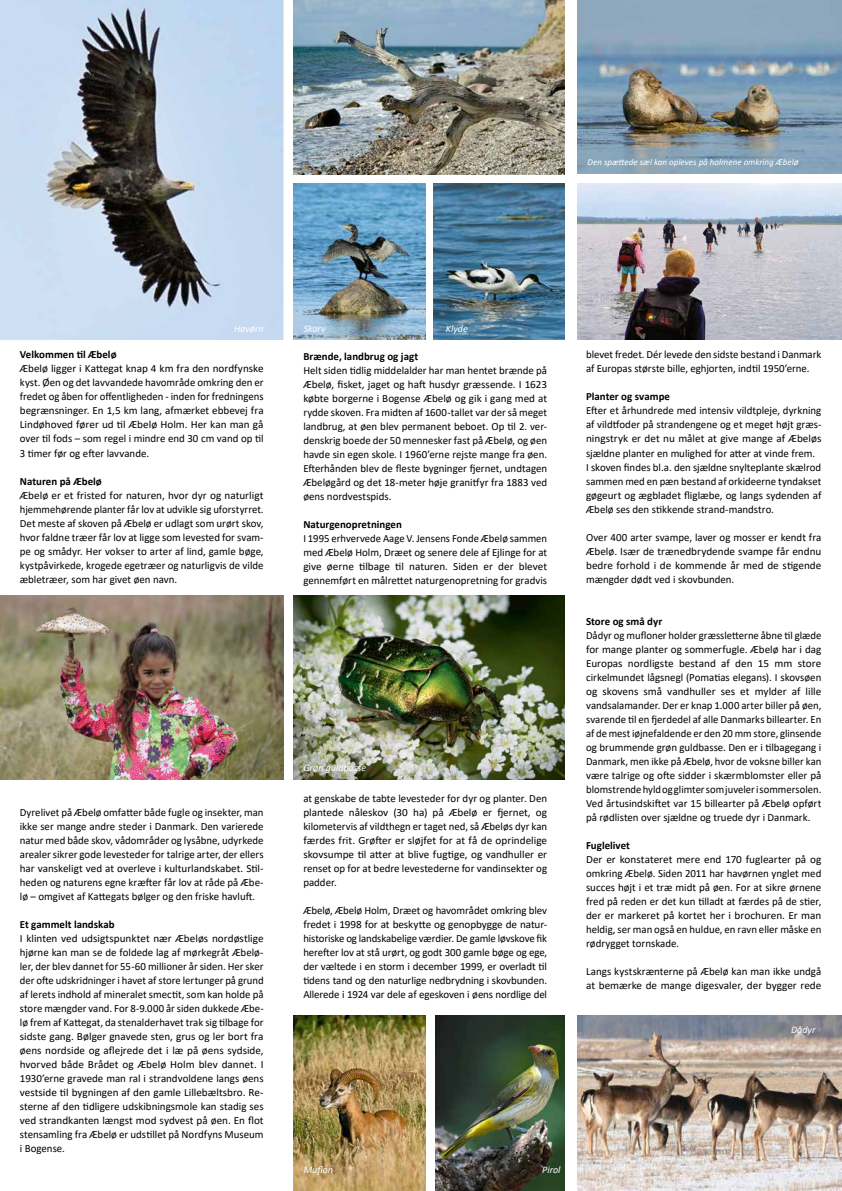
<style>
.page{position:relative;width:842px;height:1191px;background:#fff}
.page>*{position:absolute;margin:0;border:0;box-sizing:border-box;transform-origin:0 0}
.t1{font:11px/14px "Calibri";letter-spacing:-.005em;color:#000;text-align:justify}
.t2{font:700 11px "Calibri";color:#000}
.t3{font:italic 10px "Calibri";color:#fff}
.t4{font:italic 9px "Calibri";color:#fff}
</style>
<div class="page">
<img style="left:293px;top:595px;width:271px;height:185px">
<img style="left:0;top:595px;width:283px;height:185px">
<img style="left:293px;top:0;width:271px;height:174px">
<img style="left:577px;top:0;width:265px;height:174px">
<img style="left:0;top:0;width:283px;height:340px">
<img style="left:577px;top:184px;width:265px;height:156px">
<img style="left:434px;top:184px;width:130px;height:156px">
<img style="left:293px;top:184px;width:132px;height:156px">
<img style="left:577px;top:1015px;width:265px;height:176px">
<img style="left:293px;top:1015px;width:132px;height:176px">
<img style="left:435px;top:1015px;width:129px;height:176px">
<p class="t4" style="left:587px;top:155px;width:212px">Den spættede sæl kan opleves på holmene omkring Æbelø</p>
<p class="t3" style="left:234px;top:321px;width:31px">Havørn</p>
<p class="t2" style="left:20px;top:347px;width:98px">Velkommen til Æbelø</p>
<p class="t1" style="left:20px;top:361px;width:245px">Æbelø ligger i Kattegat knap 4 km fra den nordfynske kyst. Øen og det lavvandede havområde omkring den er fredet og åben for offentligheden - inden for fredningens begrænsninger. En 1,5 km lang, afmærket ebbevej fra Lindøhoved fører ud til Æbelø Holm. Her kan man gå over til fods – som regel i mindre end 30 cm vand op til 3 timer før og efter lavvande.</p>
<p class="t2" style="left:20px;top:473px;width:84px">Naturen på Æbelø</p>
<p class="t1" style="left:20px;top:487px;width:245px">Æbelø er et fristed for naturen, hvor dyr og naturligt hjemmehørende planter får lov at udvikle sig uforstyrret.<br>Det meste af skoven på Æbelø er udlagt som urørt skov, hvor faldne træer får lov at ligge som levested for svam&shy;pe og smådyr. Her vokser to arter af lind, gamle bøge, kystpåvirkede, krogede egetræer og naturligvis de vilde æbletræer, som har givet øen navn.</p>
<p class="t1" style="left:20px;top:805px;width:245px">Dyrelivet på Æbelø omfatter både fugle og insekter, man ikke ser mange andre steder i Danmark. Den varierede natur med både skov, vådområder og lysåbne, udyrkede arealer sikrer gode levesteder for talrige arter, der ellers har vanskeligt ved at overleve i kulturlandskabet. Stil&shy;heden og naturens egne kræfter får lov at råde på Æbe&shy;lø – omgivet af Kattegats bølger og den friske havluft.</p>
<p class="t2" style="left:20px;top:917px;width:96px">Et gammelt landskab</p>
<p class="t1" style="left:20px;top:931px;width:245px">I klinten ved udsigtspunktet nær Æbeløs nordøstlige hjørne kan man se de foldede lag af mørkegråt Æbelø&shy;ler, der blev dannet for 55-60 millioner år siden. Her sker der ofte udskridninger i havet af store lertunger på grund af lerets indhold af mineralet smectit, som kan holde på store mængder vand. For 8-9.000 år siden dukkede Æbe&shy;lø frem af Kattegat, da stenalderhavet trak sig tilbage for sidste gang. Bølger gnavede sten, grus og ler bort fra øens nordside og aflejrede det i læ på øens sydside, hvorved både Brådet og Æbelø Holm blev dannet. I 1930’erne gravede man ral i strand voldene langs øens vestside til bygningen af den gamle Lillebæltsbro. Re&shy;sterne af den tidligere udskibningsmole kan stadig ses ved strandkanten længst mod sydvest på øen. En flot stensamling fra Æbelø er udstillet på Nordfyns Museum i Bogense.</p>
<p class="t3" style="left:304px;top:321px;width:23px">Skarv</p>
<p class="t3" style="left:446px;top:321px;width:23px">Klyde</p>
<p class="t2" style="left:303px;top:348px;width:116px">Brænde, landbrug og jagt</p>
<p class="t1" style="left:303px;top:363px;width:245px">Helt siden tidlig middelalder har man hentet brænde på Æbelø, fisket, jaget og haft husdyr græssende. I 1623 købte borgerne i Bogense Æbelø og gik i gang med at rydde skoven. Fra midten af 1600-tallet var der så meget landbrug, at øen blev permanent beboet. Op til 2. ver&shy;denskrig boede der 50 mennesker fast på Æbelø, og øen havde sin egen skole. I 1960’erne rejste mange fra øen.<br>Efterhånden blev de fleste bygninger fjernet, undtagen Æbeløgård og det 18-meter høje granitfyr fra 1883 ved øens nordvestspids.</p>
<p class="t2" style="left:303px;top:516px;width:100px">Naturgenopretningen</p>
<p class="t1" style="left:303px;top:531px;width:245px">I 1995 erhvervede Aage V. Jensens Fonde Æbelø sammen med Æbelø Holm, Dræet og senere dele af Ejlinge for at give øerne tilbage til naturen. Siden er der blevet gennemført en målrettet naturgenopretning for gradvis</p>
<p class="t3" style="left:303px;top:760px;width:64px">Grøn guldbasse</p>
<p class="t1" style="left:303px;top:791px;width:245px">at genskabe de tabte levesteder for dyr og planter. Den plantede nåleskov (30 ha) på Æbelø er fjernet, og kilometervis af vildthegn er taget ned, så Æbeløs dyr kan færdes frit. Grøfter er sløjfet for at få de oprindelige skovsumpe til atter at blive fugtige, og vandhuller er renset op for at bedre levestederne for vandinsekter og padder.</p>
<p class="t1" style="left:303px;top:903px;width:245px">Æbelø, Æbelø Holm, Dræet og havområdet omkring blev fredet i 1998 for at beskytte og genopbygge de natur&shy;historiske og landskabelige værdier. De gamle løvskove fik herefter lov at stå urørt, og godt 300 gamle bøge og ege, der væltede i en storm i december 1999, er overladt til tidens tand og den naturlige nedbrydning i skovbunden.<br>Allerede i 1924 var dele af egeskoven i øens nordlige del</p>
<p class="t1" style="left:586px;top:347px;width:237px">blevet fredet. Dér levede den sidste bestand i Danmark af Europas største bille, eghjorten, indtil 1950’erne.</p>
<p class="t2" style="left:586px;top:389px;width:85px">Planter og svampe</p>
<p class="t1" style="left:586px;top:403px;width:237px;text-align:left">Efter et århundrede med intensiv vildtpleje, dyrkning af vildtfoder på strandengene og et meget højt græs&shy;ningstryk er det nu målet at give mange af Æbeløs sjældne planter en mulighed for atter at vinde frem.<br>I skoven findes bl.a. den sjældne snylteplante skælrod sammen med en pæn bestand af orkideerne tyndakset gøgeurt og ægbladet fliglæbe, og langs sydenden af Æbelø ses den stikkende strand-mandstro.</p>
<p class="t1" style="left:586px;top:529px;width:237px">Over 400 arter svampe, laver og mosser er kendt fra Æbelø. Især de trænedbrydende svampe får endnu bedre forhold i de kommende år med de stigende mængder dødt ved i skovbunden.</p>
<p class="t2" style="left:586px;top:613px;width:78px">Store og små dyr</p>
<p class="t1" style="left:586px;top:627px;width:237px">Dådyr og mufloner holder græssletterne åbne til glæde for mange planter og sommerfugle. Æbelø har i dag Europas nordligste bestand af den 15 mm store cirkelmundet lågsnegl (Pomatias elegans). I skovsøen og skovens små vandhuller ses et mylder af lille vandsalamander. Der er knap 1.000 arter biller på øen, svarende til en fjerdedel af alle Danmarks billearter. En af de mest iøjnefaldende er den 20 mm store, glinsende og brummende grøn guldbasse. Den er i tilbagegang i Danmark, men ikke på Æbelø, hvor de voksne biller kan være talrige og ofte sidder i skærmblomster eller på blomstrende hyld og glimter som juveler i sommersolen.<br>Ved årtusindskiftet var 15 billearter på Æbelø opført på rødlisten over sjældne og truede dyr i Danmark.</p>
<p class="t2" style="left:586px;top:837px;width:45px">Fuglelivet</p>
<p class="t1" style="left:586px;top:851px;width:237px">Der er konstateret mere end 170 fuglearter på og omkring Æbelø. Siden 2011 har havørnen ynglet med succes højt i et træ midt på øen. For at sikre ørnene fred på reden er det kun tilladt at færdes på de stier, der er markeret på kortet her i brochuren. Er man heldig, ser man også en huldue, en ravn eller måske en rødrygget tornskade.</p>
<p class="t1" style="left:586px;top:963px;width:237px">Langs kystskrænterne på Æbelø kan man ikke undgå at bemærke de mange digesvaler, der bygger rede</p>
<p class="t3" style="left:791px;top:1022px;width:26px">Dådyr</p>
<p class="t3" style="left:304px;top:1162px;width:31px">Muflon</p>
<p class="t3" style="left:542px;top:1162px;width:20px">Pirol</p>
</div>
